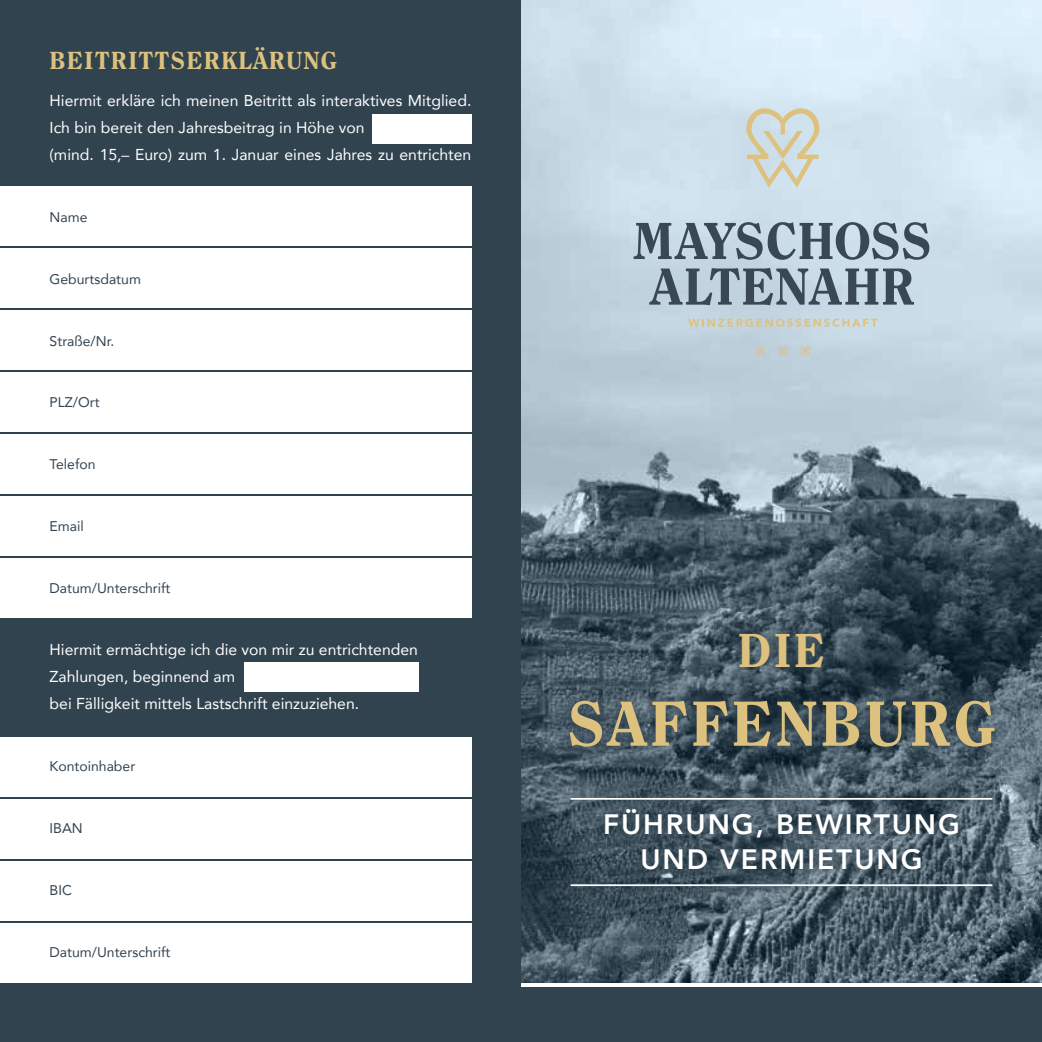
<style>
.page{position:relative;width:1042px;height:1042px;background:#fff}
.page>*{position:absolute;margin:0;border:0;box-sizing:border-box;transform-origin:0 0}
.t1{font:800 63px "Clearface";letter-spacing:.04em;color:#ddc27f}
.t2{font:800 47.25px "Clearface";color:#ddc27f}
.t3{font:800 28px/35px "Avenir";letter-spacing:.07em;color:#fff;text-align:center}
.t4{font:800 24.5px "Clearface";letter-spacing:.04em;color:#ddc27f}
.t5{font:15.75px/27.1px "Avenir";color:#fff}
.t6{font:14px "Avenir";color:#324350}
</style>
<div class="page">
<div style="left:0;top:0;width:521px;height:1042px;background:#324350"></div>
<div style="left:521px;top:987px;width:521px;height:55px;background:#324350"></div>
<img style="left:521px;top:0;width:521px;height:982px">
<svg style="left:746px;top:107px;width:73px;height:81px;background:#d3d7cc"></svg>
<svg style="left:688px;top:318px;width:189px;height:9px;background:#cecfbe"></svg>
<svg style="left:633px;top:222px;width:296px;height:38px;background:#8fa0ac"></svg>
<svg style="left:649px;top:268px;width:265px;height:37px;background:#8999a5"></svg>
<svg style="left:755px;top:345px;width:11px;height:11px"></svg>
<svg style="left:777px;top:345px;width:11px;height:11px"></svg>
<svg style="left:799px;top:345px;width:12px;height:11px"></svg>
<svg style="left:559px;top:623px;width:445px;height:274px;background:#40515e"></svg>
<hr style="left:570px;top:798px;width:422px;height:2px;background:#fff">
<hr style="left:570px;top:884px;width:422px;height:2px;background:#fff">
<div style="left:372px;top:114px;width:99px;height:30px;background:#fff"></div>
<div style="left:244px;top:662px;width:174px;height:30px;background:#fff"></div>
<div style="left:0;top:186px;width:471px;height:60px;background:#fff"></div>
<div style="left:0;top:248px;width:471px;height:60px;background:#fff"></div>
<div style="left:0;top:310px;width:471px;height:60px;background:#fff"></div>
<div style="left:0;top:372px;width:471px;height:60px;background:#fff"></div>
<div style="left:0;top:434px;width:471px;height:60px;background:#fff"></div>
<div style="left:0;top:496px;width:471px;height:60px;background:#fff"></div>
<div style="left:0;top:558px;width:471px;height:60px;background:#fff"></div>
<div style="left:0;top:737px;width:471px;height:59px;background:#fff"></div>
<div style="left:0;top:799px;width:471px;height:59px;background:#fff"></div>
<div style="left:0;top:861px;width:471px;height:59px;background:#fff"></div>
<div style="left:0;top:923px;width:471px;height:59px;background:#fff"></div>
<h3 class="t4" style="left:50px;top:45px;width:289px">BEITRITTSERKLÄRUNG</h3>
<p class="t5" style="left:50px;top:86px;width:423px">Hiermit erkläre ich meinen Beitritt als interaktives Mitglied.<br>Ich bin bereit den Jahresbeitrag in Höhe von<br>(mind. 15,– Euro) zum 1. Januar eines Jahres zu entrichten</p>
<p class="t6" style="left:50px;top:206px;width:39px">Name</p>
<p class="t6" style="left:50px;top:268px;width:93px">Geburtsdatum</p>
<p class="t6" style="left:50px;top:329px;width:66px">Straße/Nr.</p>
<p class="t6" style="left:50px;top:391px;width:52px">PLZ/Ort</p>
<p class="t6" style="left:50px;top:453px;width:47px">Telefon</p>
<p class="t6" style="left:50px;top:515px;width:36px">Email</p>
<p class="t6" style="left:50px;top:577px;width:122px">Datum/Unterschrift</p>
<p class="t5" style="left:50px;top:635px;width:370px">Hiermit ermächtige ich die von mir zu entrichtenden<br>Zahlungen, beginnend am<br>bei Fälligkeit mittels Lastschrift einzuziehen.</p>
<p class="t6" style="left:50px;top:755px;width:87px">Kontoinhaber</p>
<p class="t6" style="left:50px;top:817px;width:35px">IBAN</p>
<p class="t6" style="left:50px;top:878px;width:24px">BIC</p>
<p class="t6" style="left:50px;top:940px;width:122px">Datum/Unterschrift</p>
<h2 class="t2" style="left:737px;top:621px;width:89px">DIE</h2>
<h1 class="t1" style="left:567px;top:685px;width:430px">SAFFENBURG</h1>
<h3 class="t3" style="left:603px;top:807px;width:358px">FÜHRUNG, BEWIRTUNG<br>UND VERMIETUNG</h3>
</div>
